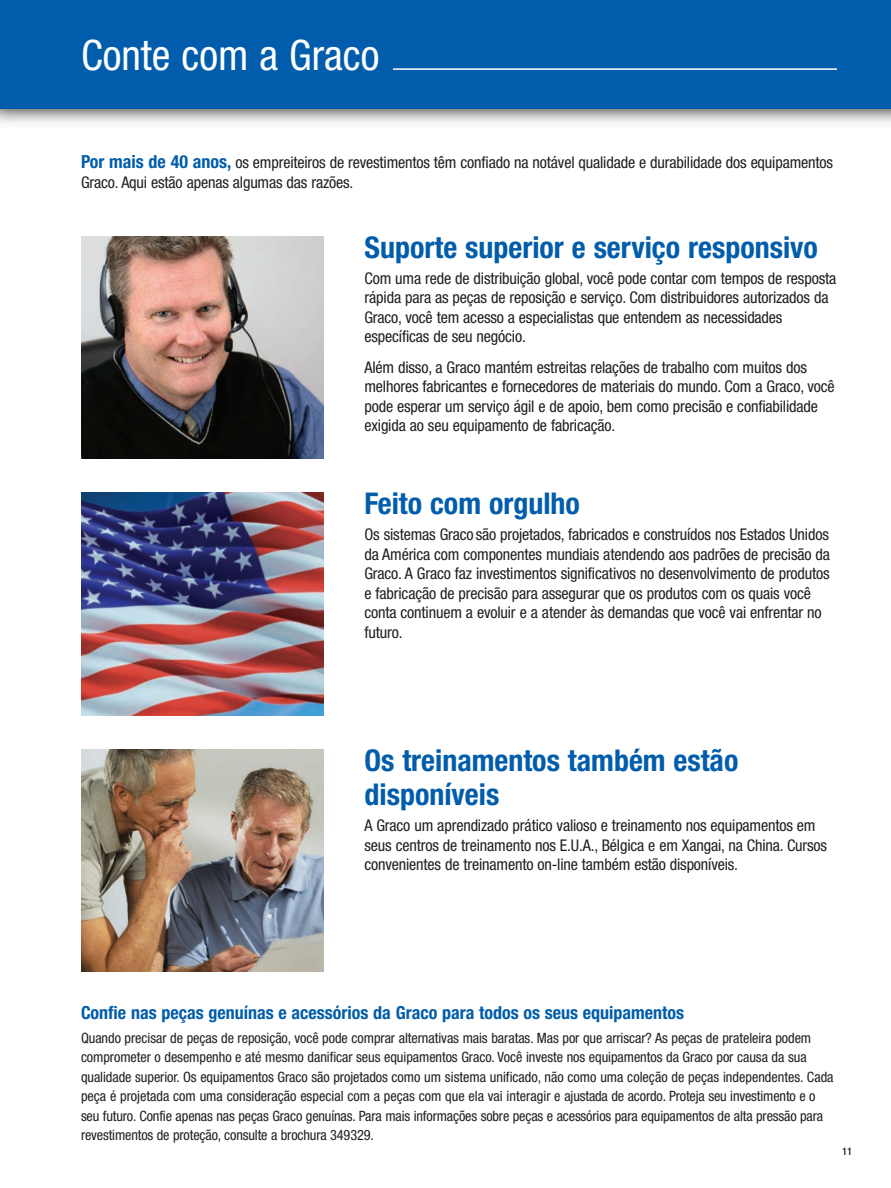
<style>
.page{position:relative;width:891px;height:1188px;background:#fff}
.page>*{position:absolute;margin:0;border:0;box-sizing:border-box;transform-origin:0 0}
.Headline_28pt{font:condensed 42px "Helvetica Neue LT Std";color:#fff}
.Over_Headline{font:700 condensed 30px/34.5px "Helvetica Neue LT Std";color:#015dab}
.Subhead_12pt{font:700 condensed 18px "Helvetica Neue LT Std";color:#015dab}
.Overview_Body{font:condensed 16.2px/19.5px "Helvetica Neue LT Std";letter-spacing:-.01em;color:#231f20}
.Subhead_12pt-2{font:condensed 16.2px/19.5px "Helvetica Neue LT Std";letter-spacing:-.01em;color:#231f20}
.Body_Copy_9_5{font:condensed 14.25px/19.5px "Helvetica Neue LT Std";letter-spacing:-.005em;color:#231f20}
.Callout_Head_10{font:500 condensed 10.5px "Helvetica Neue LT Std";color:#231f20}
.s1{font-weight:700;font-size:18px;color:#015dab}
</style>
<div class="page">
<div style="left:0;top:0;width:891px;height:109px;background:#015dab"></div>
<hr style="left:393px;top:68px;width:444px;height:2px;background:#fff">
<img style="left:81px;top:493px;width:243px;height:223px">
<img style="left:81px;top:236px;width:243px;height:223px">
<img style="left:81px;top:749px;width:243px;height:223px">
<p class="Headline_28pt" style="left:81px;top:31px;width:300px">Conte com a Graco</p>
<p class="Subhead_12pt-2" style="left:81px;top:153px;width:754px"><span class="s1">Por mais de 40 anos,</span> os empreiteiros de revestimentos têm confiado na notável qualidade e durabilidade dos equipamentos<br>Graco. Aqui estão apenas algumas das razões.</p>
<p class="Over_Headline" style="left:364px;top:229px;width:455px">Suporte superior e serviço responsivo</p>
<p class="Overview_Body" style="left:364px;top:268px;width:473px">Com uma rede de distribuição global, você pode contar com tempos de resposta rápida para as peças de reposição e serviço. Com distribuidores autorizados da Graco, você tem acesso a especialistas que entendem as necessidades específicas de seu negócio.</p>
<p class="Overview_Body" style="left:364px;top:357px;width:472px">Além disso, a Graco mantém estreitas relações de trabalho com muitos dos melhores fabricantes e fornecedores de materiais do mundo. Com a Graco, você pode esperar um serviço ágil e de apoio, bem como precisão e confiabilidade exigida ao seu equipamento de fabricação.</p>
<p class="Over_Headline" style="left:364px;top:486px;width:217px">Feito com orgulho</p>
<p class="Overview_Body" style="left:364px;top:525px;width:467px">Os sistemas Graco são projetados, fabricados e construídos nos Estados Unidos da América com componentes mundiais atendendo aos padrões de precisão da Graco. A Graco faz investimentos significativos no desenvolvimento de produtos e fabricação de precisão para assegurar que os produtos com os quais você conta continuem a evoluir e a atender às demandas que você vai enfrentar no futuro.</p>
<p class="Over_Headline" style="left:364px;top:742px;width:375px">Os treinamentos também estão disponíveis</p>
<p class="Overview_Body" style="left:364px;top:816px;width:464px">A Graco um aprendizado prático valioso e treinamento nos equipamentos em seus centros de treinamento nos E.U.A., Bélgica e em Xangai, na China. Cursos convenientes de treinamento on-line também estão disponíveis.</p>
<p class="Subhead_12pt" style="left:81px;top:1002px;width:605px">Confie nas peças genuínas e acessórios da Graco para todos os seus equipamentos</p>
<p class="Body_Copy_9_5" style="left:81px;top:1028px;width:754px">Quando precisar de peças de reposição, você pode comprar alternativas mais baratas. Mas por que arriscar? As peças de prateleira podem comprometer o desempenho e até mesmo danificar seus equipamentos Graco. Você investe nos equipamentos da Graco por causa da sua qualidade superior. Os equipamentos Graco são projetados como um sistema unificado, não como uma coleção de peças independentes. Cada peça é projetada com uma consideração especial com a peças com que ela vai interagir e ajustada de acordo. Proteja seu investimento e o seu futuro. Confie apenas nas peças Graco genuínas. Para mais informações sobre peças e acessórios para equipamentos de alta pressão para revestimentos de proteção, consulte a brochura 349329.</p>
<p class="Callout_Head_10" style="left:842px;top:1145px;width:12px">11</p>
</div>
